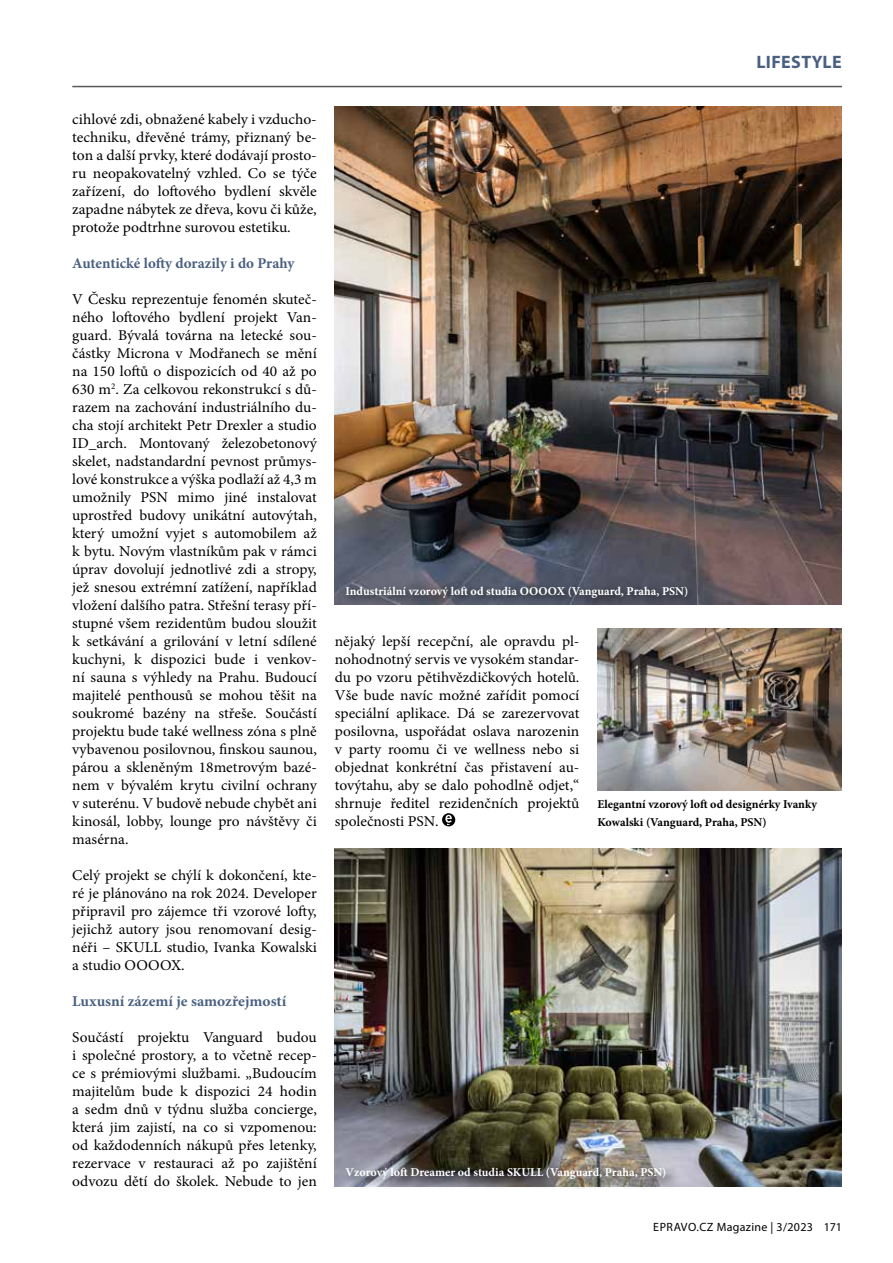
<style>
.page{position:relative;width:893px;height:1263px;background:#fff}
.page>*{position:absolute;margin:0;border:0;box-sizing:border-box;transform-origin:0 0}
.t1{font:700 18px "Myriad Pro";letter-spacing:.02em;color:#4a6081}
.t2{font:15px/18px "Minion Pro";color:#000;text-align:justify}
.t3{font:15px/18px "Minion Pro";color:#000;text-align:justify;scale:1.04 1}
.t4{font:700 15px "Minion Pro";color:#4a6081}
.t5{font:700 12px "Minion Pro";color:#fff}
.t6{font:700 12px/18px "Minion Pro";color:#000}
.t7{font:12px "Myriad Pro";letter-spacing:.025em;color:#000}
</style>
<div class="page">
<svg style="left:442px;top:813px;width:13px;height:13px"></svg>
<svg style="left:445px;top:815px;width:7px;height:10px"></svg>
<img style="left:335px;top:106px;width:507px;height:499px">
<div style="left:342px;top:582px;width:356px;height:26px;background:#000;opacity:.75"></div>
<img style="left:335px;top:848px;width:507px;height:338px">
<div style="left:345px;top:1165px;width:334px;height:27px;background:#000;opacity:.75"></div>
<img style="left:597px;top:628px;width:245px;height:163px">
<hr style="left:72px;top:86px;width:770px;height:1px;background:#58595b">
<p class="t1" style="left:756px;top:52px;width:87px">LIFESTYLE</p>
<p class="t3" style="left:72px;top:111px;width:237px">cihlové zdi, obnažené kabely i vzducho&shy;techniku, dřevěné trámy, přiznaný be&shy;ton a další prvky, které dodávají prosto&shy;ru neopakovatelný vzhled. Co se týče zařízení, do loftového bydlení skvěle zapadne nábytek ze dřeva, kovu či kůže, protože podtrhne surovou estetiku.</p>
<p class="t4" style="left:72px;top:253px;width:224px">Autentické lofty dorazily i do Prahy</p>
<p class="t2" style="left:72px;top:291px;width:246px">V Česku reprezentuje fenomén skuteč&shy;ného loftového bydlení projekt Van&shy;guard. Bývalá továrna na letecké sou&shy;částky Microna v Modřanech se mění na 150 loftů o dispozicích od 40 až po 630 m<sup>2</sup>. Za celkovou rekonstrukcí s dů&shy;razem na zachování industriálního du&shy;cha stojí architekt Petr Drexler a studio ID_arch. Montovaný železobetonový skelet, nadstandardní pevnost průmys&shy;lové konstrukce a výška podlaží až 4,3 m umožnily PSN mimo jiné instalovat uprostřed budovy unikátní autovýtah, který umožní vyjet s automobilem až k bytu. Novým vlastníkům pak v rámci úprav dovolují jednotlivé zdi a stropy, jež snesou extrémní zatížení, například vložení dalšího patra. Střešní terasy pří&shy;stupné všem rezidentům budou sloužit k setkávání a grilování v letní sdílené kuchyni, k dispozici bude i venkov&shy;ní sauna s výhledy na Prahu. Budoucí majitelé penthousů se mohou těšit na soukromé bazény na střeše. Součástí projektu bude také wellness zóna s plně vybavenou posilovnou, finskou saunou, párou a skleněným 18metrovým bazé&shy;nem v bývalém krytu civilní ochrany v suterénu. V budově nebude chybět ani kinosál, lobby, lounge pro návštěvy či masérna.</p>
<p class="t2" style="left:72px;top:867px;width:246px">Celý projekt se chýlí k dokončení, kte&shy;ré je plánováno na rok 2024. Developer připravil pro zájemce tři vzorové lofty, jejichž autory jsou renomovaní desig&shy;néři – SKULL studio, Ivanka Kowalski a studio OOOOX.</p>
<p class="t4" style="left:72px;top:991px;width:215px">Luxusní zázemí je samozřejmostí</p>
<p class="t2" style="left:72px;top:1029px;width:246px">Součástí projektu Vanguard budou i společné prostory, a to včetně recep&shy;ce s prémiovými službami. „Budoucím majitelům bude k dispozici 24 hodin a sedm dnů v týdnu služba concierge, která jim zajistí, na co si vzpomenou: od každodenních nákupů přes letenky, rezervace v restauraci až po zajištění odvozu dětí do školek. Nebude to jen</p>
<p class="t5" style="left:345px;top:583px;width:344px">Industriální vzorový loft od studia OOOOX (Vanguard, Praha, PSN)</p>
<p class="t2" style="left:335px;top:633px;width:246px">nějaký lepší recepční, ale opravdu pl&shy;nohodnotný servis ve vysokém standar&shy;du po vzoru pětihvězdičkových hotelů.<br>Vše bude navíc možné zařídit pomocí speciální aplikace. Dá se zarezervovat posilovna, uspořádat oslava narozenin v party roomu či ve wellness nebo si objednat konkrétní čas přistavení au&shy;tovýtahu, aby se dalo pohodlně odjet,“ shrnuje ředitel rezidenčních projektů společnosti PSN.</p>
<p class="t6" style="left:597px;top:795px;width:221px">Elegantní vzorový loft od designérky Ivanky<br>Kowalski (Vanguard, Praha, PSN)</p>
<p class="t5" style="left:345px;top:1163px;width:323px">Vzorový loft Dreamer od studia SKULL (Vanguard, Praha, PSN)</p>
<p class="t7" style="left:653px;top:1219px;width:190px">EPRAVO.CZ Magazine | 3/2023 171</p>
</div>
